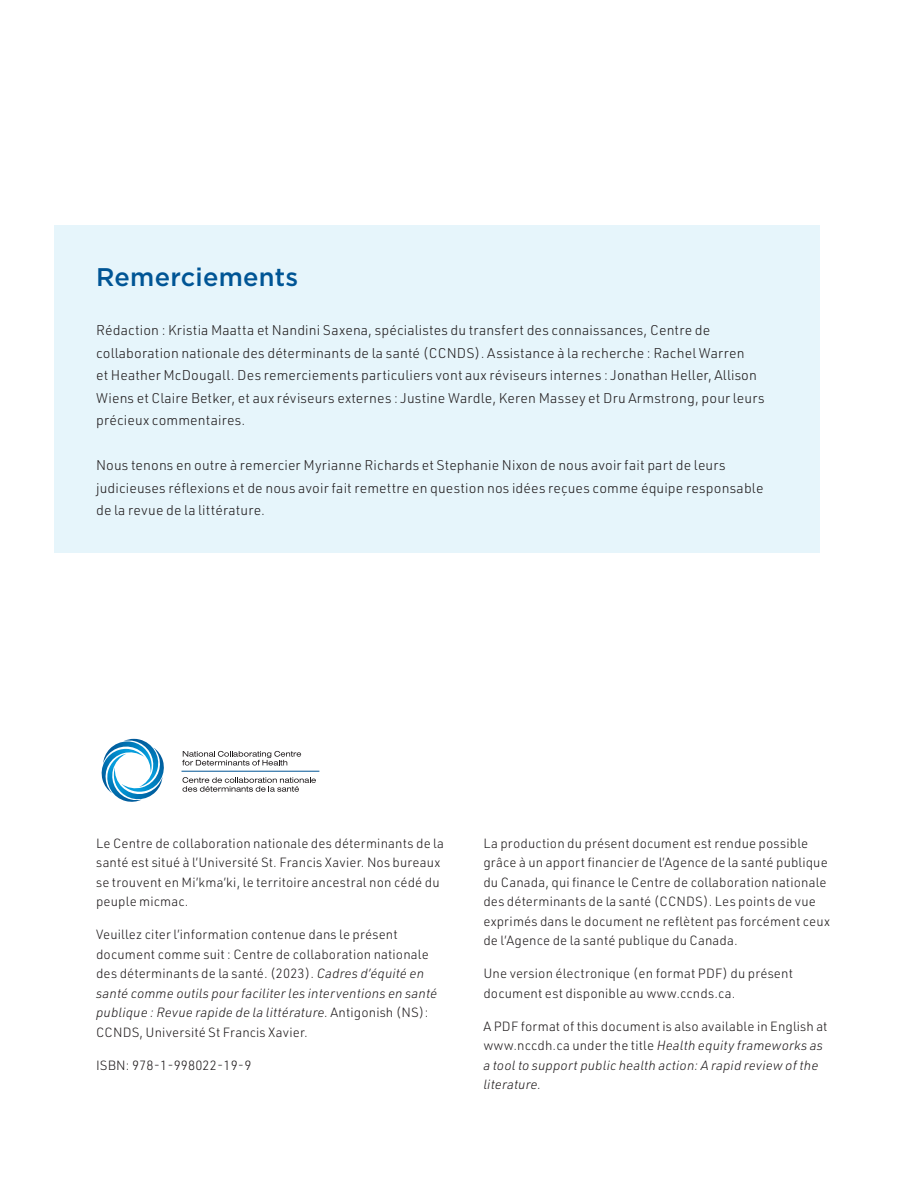
<style>
.page{position:relative;width:918px;height:1188px;background:#fff}
.page>*{position:absolute;margin:0;border:0;box-sizing:border-box;transform-origin:0 0}
.L1{font:500 25.5px "Gotham HTF";letter-spacing:.01em;color:#005595}
.body{font:300 13.8px/22.5px "URWDIN";letter-spacing:.01em;color:#231f20}
.body-2{font:300 13.2px/19.5px "URWDIN";letter-spacing:.01em;color:#231f20}
.body-3{font:italic 300 13.2px/19.5px "URWDIN";letter-spacing:.01em;color:#231f20}
.s1{font-style:italic}
.s2{font-style:normal}
</style>
<div class="page">
<div style="left:54px;top:226px;width:766px;height:327px;background:#e6f5fb"></div>
<svg style="left:182px;top:751px;width:119px;height:15px"></svg>
<svg style="left:182px;top:777px;width:134px;height:15px"></svg>
<svg style="left:101px;top:739px;width:63px;height:63px"></svg>
<hr style="left:182px;top:771px;width:137px;height:1px;background:#005595">
<p class="L1" style="left:96px;top:262px;width:204px">Remerciements</p>
<p class="body" style="left:96px;top:319px;width:670px">Rédaction : Kristia Maatta et Nandini Saxena, spécialistes du transfert des connaissances, Centre de collaboration nationale des déterminants de la santé (CCNDS). Assistance à la recherche : Rachel Warren<br>et Heather McDougall. Des remerciements particuliers vont aux réviseurs internes : Jonathan Heller, Allison Wiens et Claire Betker, et aux réviseurs externes : Justine Wardle, Keren Massey et Dru Armstrong, pour leurs précieux commentaires.</p>
<p class="body" style="left:96px;top:454px;width:669px">Nous tenons en outre à remercier Myrianne Richards et Stephanie Nixon de nous avoir fait part de leurs judicieuses réflexions et de nous avoir fait remettre en question nos idées reçues comme équipe responsable de la revue de la littérature.</p>
<p class="body-2" style="left:96px;top:833px;width:349px">Le Centre de collaboration nationale des déterminants de la santé est situé à l’Université St. Francis Xavier. Nos bureaux se trouvent en Mi’kma’ki, le territoire ancestral non cédé du peuple micmac.</p>
<p class="body-2" style="left:96px;top:924px;width:343px">Veuillez citer l’information contenue dans le présent document comme suit : Centre de collaboration nationale des déterminants de la santé. (2023). <span class="s1">Cadres d’équité en santé comme outils pour faciliter les interventions en santé publique : Revue rapide de la littérature.</span> Antigonish (NS):<br>CCNDS, Université St Francis Xavier.</p>
<p class="body-2" style="left:96px;top:1055px;width:157px">ISBN: 978-1-998022-19-9</p>
<p class="body-2" style="left:483px;top:833px;width:348px">La production du présent document est rendue possible grâce à un apport financier de l’Agence de la santé publique du Canada, qui finance le Centre de collaboration nationale des déterminants de la santé (CCNDS). Les points de vue exprimés dans le document ne reflètent pas forcément ceux de l’Agence de la santé publique du Canada.</p>
<p class="body-2" style="left:483px;top:963px;width:311px">Une version électronique (en format PDF) du présent document est disponible au www.ccnds.ca.</p>
<p class="body-3" style="left:483px;top:1016px;width:346px"><span class="s2">A PDF format of this document is also available in English at www.nccdh.ca under the title</span> Health equity frameworks as a tool to support public health action: A rapid review of the literature.</p>
</div>
